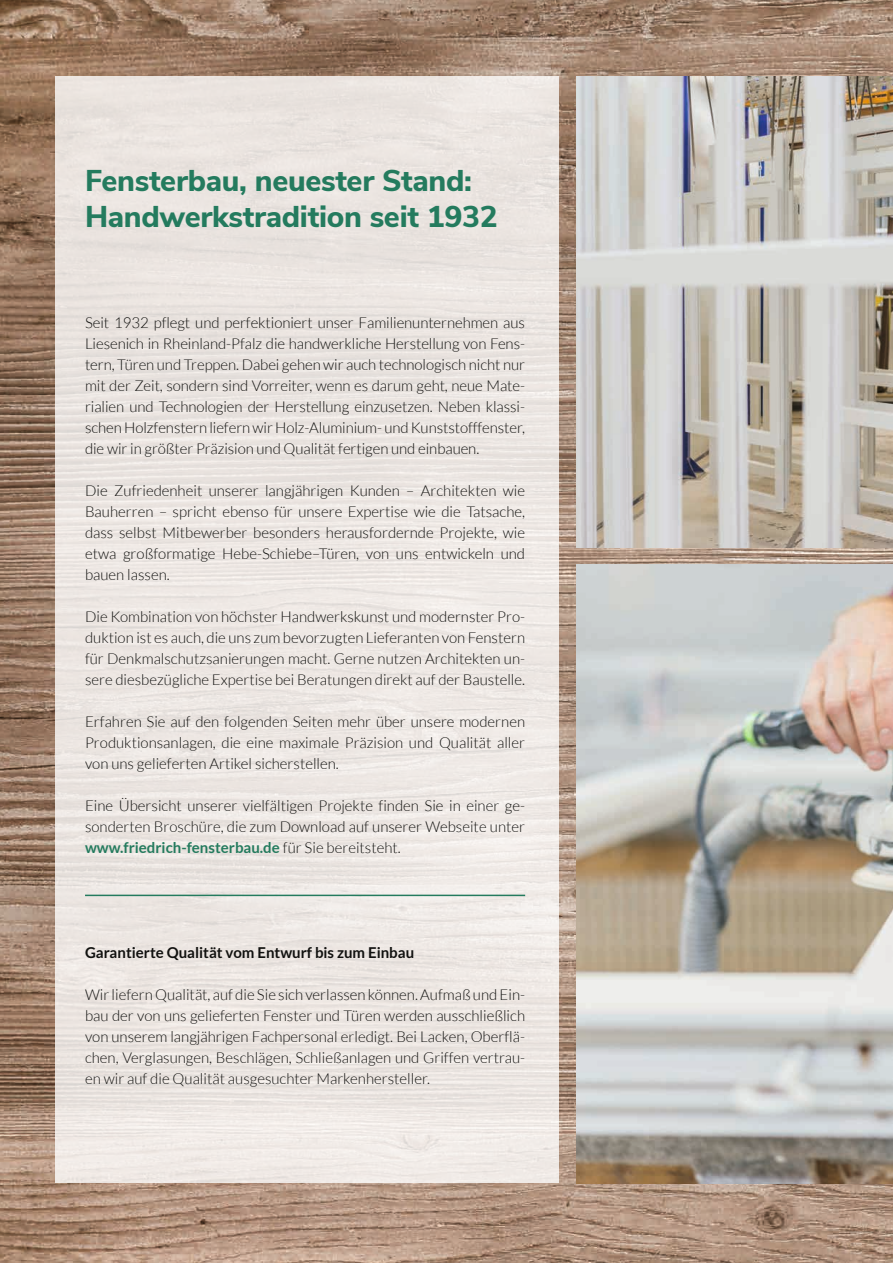
<style>
.page{position:relative;width:893px;height:1263px;background:#fff}
.page>*{position:absolute;margin:0;border:0;box-sizing:border-box;transform-origin:0 0}
.t1{font:800 30px/36px "Nunito Sans";letter-spacing:-.01em;color:#247b5e}
.t2{font:300 15px/21px "Lato";color:#11110f;text-align:justify}
.t3{font:700 15px "Lato";color:#11110f}
.s1{font-weight:700;color:#247b5e}
</style>
<div class="page">
<img style="left:0;top:0;width:893px;height:1263px">
<div style="left:55px;top:76px;width:504px;height:1107px;background:#ece6e2"></div>
<img style="left:576px;top:565px;width:317px;height:618px">
<img style="left:576px;top:76px;width:317px;height:472px">
<hr style="left:85px;top:895px;width:440px;height:1px;background:#247b5e">
<h1 class="t1" style="left:85px;top:161px;width:414px">Fensterbau, neuester Stand:<br>Handwerkstradition seit 1932</h1>
<p class="t2" style="left:85px;top:312px;width:441px">Seit 1932 pflegt und perfektioniert unser Familienunternehmen aus Liesenich in Rheinland-Pfalz die handwerkliche Herstellung von Fens&shy;tern, Türen und Treppen. Dabei gehen wir auch technologisch nicht nur mit der Zeit, sondern sind Vorreiter, wenn es darum geht, neue Mate&shy;rialien und Technologien der Herstellung einzusetzen. Neben klassi&shy;schen Holzfenstern liefern wir Holz-Aluminium- und Kunststofffenster, die wir in größter Präzision und Qualität fertigen und einbauen.</p>
<p class="t2" style="left:85px;top:480px;width:442px">Die Zufriedenheit unserer langjährigen Kunden – Architekten wie Bauherren – spricht ebenso für unsere Expertise wie die Tatsache, dass selbst Mitbewerber besonders herausfordernde Projekte, wie etwa großformatige Hebe-Schiebe–Türen, von uns entwickeln und bauen lassen.</p>
<p class="t2" style="left:85px;top:606px;width:442px">Die Kombination von höchster Handwerkskunst und modernster Pro&shy;duktion ist es auch, die uns zum bevorzugten Lieferanten von Fenstern für Denkmalschutzsanierungen macht. Gerne nutzen Architekten un&shy;sere diesbezügliche Expertise bei Beratungen direkt auf der Baustelle.</p>
<p class="t2" style="left:85px;top:711px;width:442px">Erfahren Sie auf den folgenden Seiten mehr über unsere modernen Produktionsanlagen, die eine maximale Präzision und Qualität aller von uns gelieferten Artikel sicherstellen.</p>
<p class="t2" style="left:85px;top:795px;width:442px">Eine Übersicht unserer vielfältigen Projekte finden Sie in einer ge&shy;sonderten Broschüre, die zum Download auf unserer Webseite unter <span class="s1">www.friedrich-fensterbau.de</span> für Sie bereitsteht.</p>
<p class="t3" style="left:85px;top:944px;width:331px">Garantierte Qualität vom Entwurf bis zum Einbau</p>
<p class="t2" style="left:85px;top:984px;width:442px">Wir liefern Qualität, auf die Sie sich verlassen können. Aufmaß und Ein&shy;bau der von uns gelieferten Fenster und Türen werden ausschließlich von unserem langjährigen Fachpersonal erledigt. Bei Lacken, Oberflä&shy;chen, Verglasungen, Beschlägen, Schließanlagen und Griffen vertrau&shy;en wir auf die Qualität ausgesuchter Markenhersteller.</p>
</div>
